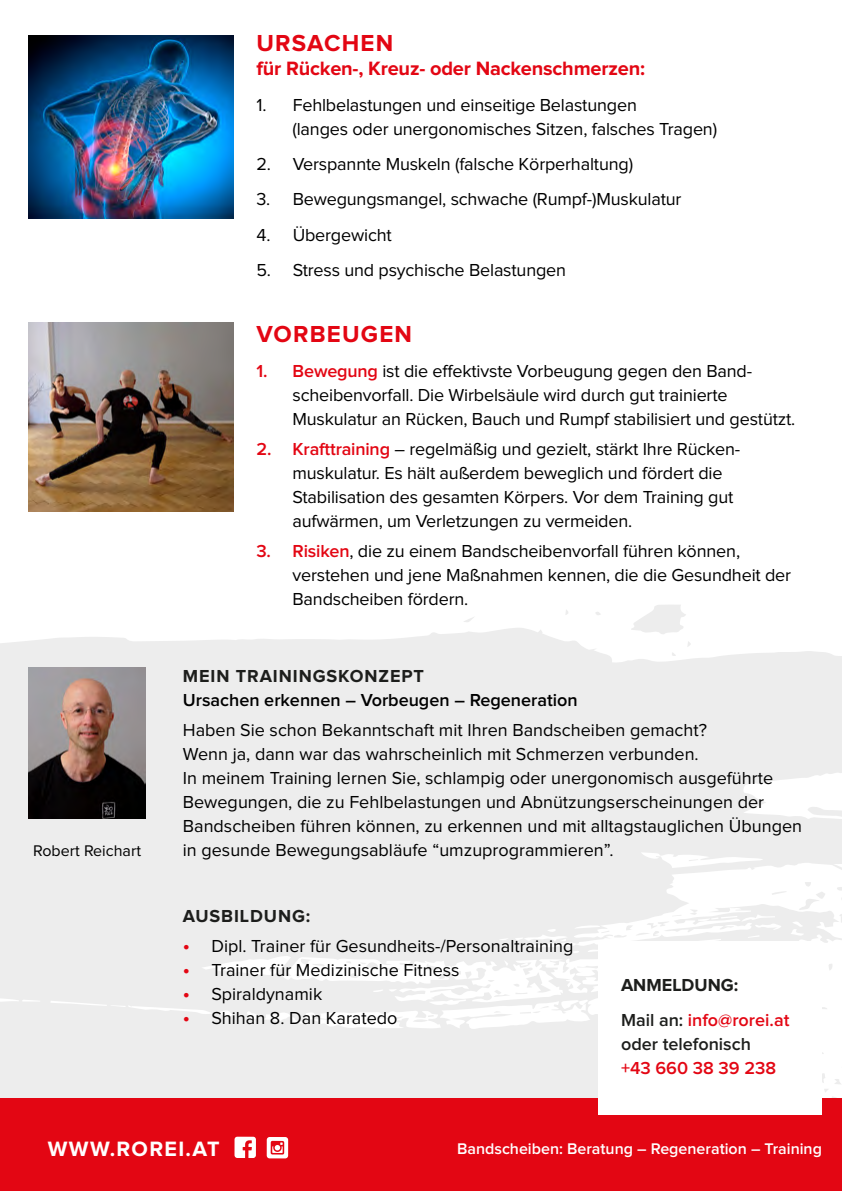
<style>
.page{position:relative;width:842px;height:1191px;background:#fff}
.page>*{position:absolute;margin:0;border:0;box-sizing:border-box;transform-origin:0 0}
.t1{font:700 24px "Proxima Nova";letter-spacing:.05em;color:#e30613}
.t2{font:700 21.6px "Proxima Nova";letter-spacing:.06em;color:#fff}
.t3{font:700 20px "Proxima Nova";letter-spacing:-.01em;color:#e30613}
.t4{font:18px/24px "Proxima Nova";letter-spacing:-.01em;color:#000}
.t5{font:600 18px/35.4px "Proxima Nova";color:#e30613}
.t6{font:600 18px "Proxima Nova";color:#000}
.t7{font:700 18px "Proxima Nova";letter-spacing:.05em;color:#1d1e1c}
.t8{font:600 18px "Proxima Nova";color:#1d1e1c}
.t9{font:600 16px "Proxima Nova";color:#fff}
.t10{font:16px "Proxima Nova";color:#000}
.s1{font-weight:600;color:#e30613}
.s2{font-weight:600;font-size:20px;color:#e30613}
.s3{font-weight:700;color:#1d1e1c}
.s4{color:#1d1e1c}
</style>
<div class="page">
<svg style="left:0;top:628px;width:842px;height:470px;fill:#ededed"></svg>
<svg style="left:631px;top:605px;width:55px;height:29px"></svg>
<svg style="left:807px;top:806px;width:35px;height:14px"></svg>
<svg style="left:837px;top:886px;width:5px;height:37px"></svg>
<svg style="left:828px;top:963px;width:5px;height:7px"></svg>
<svg style="left:772px;top:891px;width:15px;height:4px"></svg>
<svg style="left:799px;top:882px;width:26px;height:28px"></svg>
<svg style="left:464px;top:617px;width:10px;height:5px"></svg>
<svg style="left:596px;top:612px;width:5px;height:3px"></svg>
<svg style="left:687px;top:641px;width:5px;height:6px"></svg>
<svg style="left:690px;top:909px;width:7px;height:7px"></svg>
<svg style="left:822px;top:1066px;width:20px;height:32px"></svg>
<svg style="left:672px;top:652px;width:4px;height:4px"></svg>
<svg style="left:822px;top:1033px;width:2px;height:21px"></svg>
<svg style="left:601px;top:914px;width:80px;height:23px"></svg>
<svg style="left:822px;top:994px;width:5px;height:23px"></svg>
<svg style="left:425px;top:963px;width:13px;height:7px"></svg>
<svg style="left:301px;top:958px;width:24px;height:8px"></svg>
<svg style="left:295px;top:973px;width:7px;height:4px"></svg>
<svg style="left:387px;top:962px;width:31px;height:13px"></svg>
<svg style="left:458px;top:971px;width:14px;height:8px"></svg>
<svg style="left:488px;top:967px;width:63px;height:30px"></svg>
<svg style="left:346px;top:961px;width:33px;height:17px"></svg>
<svg style="left:520px;top:1005px;width:29px;height:8px"></svg>
<svg style="left:494px;top:1010px;width:7px;height:2px"></svg>
<svg style="left:351px;top:1019px;width:7px;height:3px"></svg>
<svg style="left:366px;top:1016px;width:37px;height:6px"></svg>
<svg style="left:413px;top:1015px;width:21px;height:7px"></svg>
<svg style="left:268px;top:967px;width:6px;height:5px"></svg>
<svg style="left:689px;top:859px;width:9px;height:2px"></svg>
<div style="left:0;top:1098px;width:842px;height:93px;background:#e30613"></div>
<svg style="left:267px;top:1137px;width:21px;height:21px"></svg>
<svg style="left:234px;top:1136px;width:22px;height:22px"></svg>
<img style="left:28px;top:668px;width:118px;height:150px">
<div style="left:598px;top:941px;width:224px;height:173px;background:#fff"></div>
<img style="left:28px;top:35px;width:206px;height:183px">
<img style="left:28px;top:323px;width:206px;height:188px">
<h1 class="t1" style="left:256px;top:32px;width:138px">URSACHEN</h1>
<p class="t3" style="left:256px;top:59px;width:390px">für Rücken-, Kreuz- oder Nackenschmerzen:</p>
<p class="t4" style="left:292px;top:93px;width:426px;text-indent:-36px">1. Fehlbelastungen und einseitige Belastungen<br>(langes oder unergonomisches Sitzen, falsches Tragen)</p>
<p class="t4" style="left:256px;top:153px;width:378px">2. Verspannte Muskeln (falsche Körperhaltung)</p>
<p class="t4" style="left:256px;top:188px;width:426px">3. Bewegungsmangel, schwache (Rumpf-)Muskulatur</p>
<p class="t4" style="left:256px;top:223px;width:137px">4. Übergewicht</p>
<p class="t4" style="left:256px;top:259px;width:311px">5. Stress und psychische Belastungen</p>
<h1 class="t1" style="left:256px;top:323px;width:157px">VORBEUGEN</h1>
<p class="t10" style="left:33px;top:843px;width:109px">Robert Reichart</p>
<p class="t4" style="left:292px;top:360px;width:504px;text-indent:-36px"><span class="s1">1. Bewegung</span> ist die effektivste Vorbeugung gegen den Band&shy;scheibenvorfall. Die Wirbelsäule wird durch gut trainierte<br>Muskulatur an Rücken, Bauch und Rumpf stabilisiert und gestützt.</p>
<p class="t4" style="left:292px;top:437px;width:448px;text-indent:-36px"><span class="s1">2. Krafttraining</span> – regelmäßig und gezielt, stärkt Ihre Rücken&shy;muskulatur. Es hält außerdem beweglich und fördert die Stabilisation des gesamten Körpers. Vor dem Training gut aufwärmen, um Verletzungen zu vermeiden.</p>
<p class="t4" style="left:292px;top:539px;width:500px;text-indent:-36px"><span class="s1">3. Risiken</span>, die zu einem Bandscheibenvorfall führen können, verstehen und jene Maßnahmen kennen, die die Gesundheit der<br>Bandscheiben fördern.</p>
<p class="t7" style="left:183px;top:668px;width:243px">MEIN TRAININGSKONZEPT</p>
<p class="t6" style="left:183px;top:692px;width:396px">Ursachen erkennen – Vorbeugen – Regeneration</p>
<p class="t4" style="left:183px;top:718px;width:621px">Haben Sie schon Bekanntschaft mit Ihren Bandscheiben gemacht?<br>Wenn ja, dann war das wahrscheinlich mit Schmerzen verbunden.<br>In meinem Training lernen Sie, schlampig oder unergonomisch ausgeführte Bewegungen, die zu Fehlbelastungen und Abnützungserscheinungen der Bandscheiben führen können, zu erkennen und mit alltagstauglichen Übungen in gesunde Bewegungsabläufe “umzuprogrammieren”.</p>
<p class="t7" style="left:183px;top:907px;width:129px">AUSBILDUNG:</p>
<p class="t4" style="left:183px;top:934px;width:392px"><span class="s2">•</span> Dipl. Trainer für Gesundheits-/Personaltraining</p>
<p class="t4" style="left:183px;top:958px;width:278px"><span class="s2">•</span> Trainer für Medizinische Fitness</p>
<p class="t4" style="left:183px;top:982px;width:141px"><span class="s2">•</span> Spiraldynamik</p>
<p class="t4" style="left:183px;top:1006px;width:216px"><span class="s2">•</span> Shihan 8. Dan Karatedo</p>
<p class="t5" style="left:621px;top:968px;width:170px"><span class="s3">ANMELDUNG:<br></span><span class="s4">Mail an:</span> info@rorei.at</p>
<p class="t8" style="left:621px;top:1036px;width:131px">oder telefonisch</p>
<p class="t5" style="left:621px;top:1051px;width:157px">+43 660 38 39 238</p>
<p class="t2" style="left:48px;top:1138px;width:173px">WWW.ROREI.AT</p>
<p class="t9" style="left:457px;top:1141px;width:366px">Bandscheiben: Beratung – Regeneration – Training</p>
</div>
